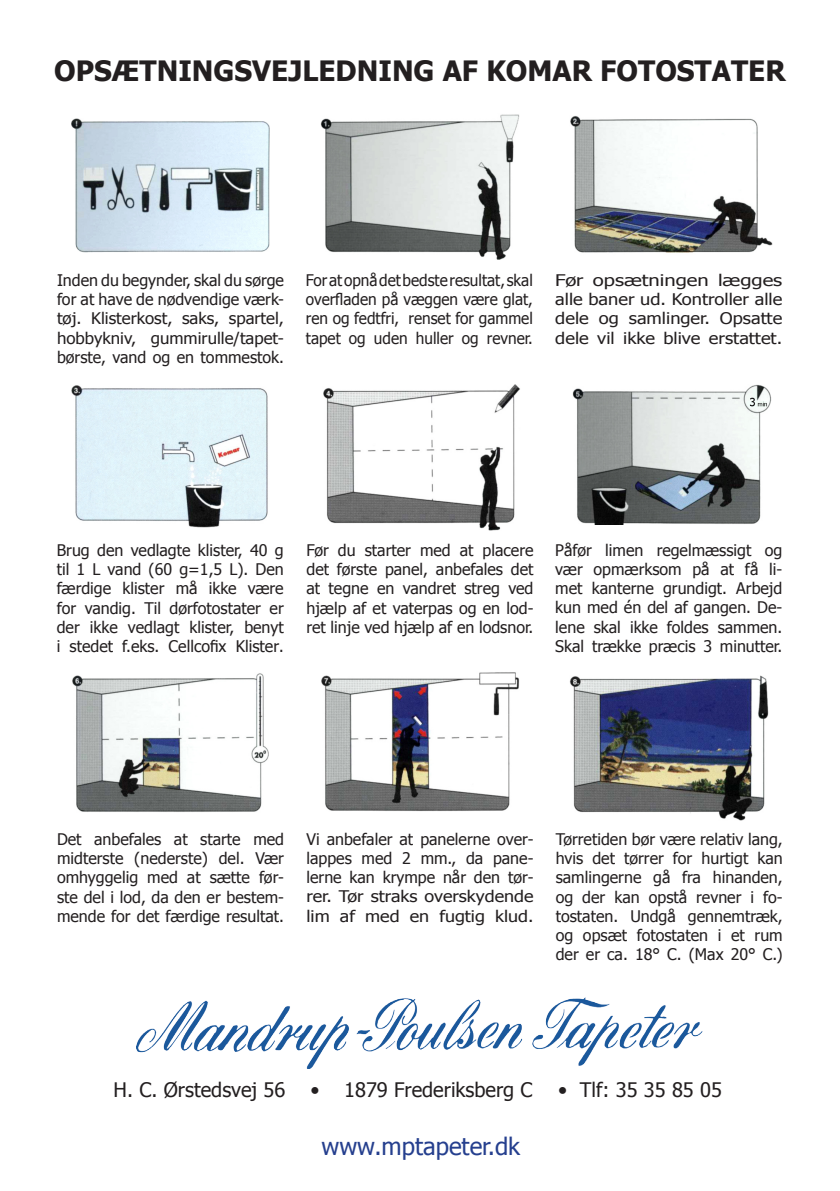
<style>
.page{position:relative;width:840px;height:1191px;background:#fff}
.page>*{position:absolute;margin:0;border:0;box-sizing:border-box;transform-origin:0 0}
.t1{font:700 28px "Tahoma";color:#231f20}
.t2{font:24px "Tahoma";color:#253f8e}
.t3{font:20px "Tahoma";color:#231f20}
.t4{font:16px/19.2px "Tahoma";color:#231f20;text-align:justify}
.t5{font:16px/19.2px "Tahoma";color:#231f20;text-align:justify;scale:.96 1}
.t6{font:16px/19.2px "Tahoma";color:#231f20;text-align:justify;scale:1.26 1}
</style>
<div class="page">
<img style="left:71px;top:118px;width:199px;height:135px">
<img style="left:320px;top:114px;width:199px;height:145px">
<img style="left:570px;top:116px;width:201px;height:137px">
<img style="left:71px;top:385px;width:197px;height:143px">
<img style="left:323px;top:385px;width:197px;height:146px">
<img style="left:572px;top:385px;width:198px;height:139px">
<img style="left:72px;top:673px;width:197px;height:139px">
<img style="left:321px;top:672px;width:198px;height:139px">
<img style="left:569px;top:675px;width:199px;height:145px">
<img style="left:136px;top:997px;width:567px;height:71px">
<p class="t1" style="left:54px;top:52px;width:732px">OPSÆTNINGSVEJLEDNING AF KOMAR FOTOSTATER</p>
<p class="t4" style="left:57px;top:270px;width:228px">Inden du begynder, skal du sørge for at have de nødvendige værk&shy;tøj. Klisterkost, saks, spartel, hobbykniv, gummirulle/tapet&shy;børste, vand og en tommestok.</p>
<p class="t5" style="left:306px;top:270px;width:238px">For at opnå det bedste resultat, skal overfladen på væggen være glat, ren og fedtfri, renset for gammel tapet og uden huller og revner.</p>
<p class="t6" style="left:555px;top:270px;width:181px">Før opsætningen lægges alle baner ud. Kontroller alle dele og samlinger. Opsatte dele vil ikke blive erstattet.</p>
<p class="t4" style="left:57px;top:540px;width:228px">Brug den vedlagte klister, 40 g til 1 L vand (60 g=1,5 L). Den færdige klister må ikke være for vandig. Til dørfotostater er der ikke vedlagt klister, benyt i stedet f.eks. Cellcofix Klister.</p>
<p class="t4" style="left:555px;top:539px;width:228px">Påfør limen regelmæssigt og vær opmærksom på at få li&shy;met kanterne grundigt. Arbejd kun med én del af gangen. De&shy;lene skal ikke foldes sammen.<br>Skal trække præcis 3 minutter.</p>
<p class="t4" style="left:306px;top:540px;width:228px">Før du starter med at placere det første panel, anbefales det at tegne en vandret streg ved hjælp af et vaterpas og en lod&shy;ret linje ved hjælp af en lodsnor.</p>
<p class="t4" style="left:57px;top:828px;width:228px">Det anbefales at starte med midterste (nederste) del. Vær omhyggelig med at sætte før&shy;ste del i lod, da den er bestem&shy;mende for det færdige resultat.</p>
<p class="t4" style="left:306px;top:828px;width:228px">Vi anbefaler at panelerne over&shy;lappes med 2 mm., da pane&shy;lerne kan krympe når den tør&shy;rer. Tør straks overskydende lim af med en fugtig klud.</p>
<p class="t4" style="left:555px;top:828px;width:228px">Tørretiden bør være relativ lang, hvis det tørrer for hurtigt kan samlingerne gå fra hinanden, og der kan opstå revner i fo&shy;tostaten. Undgå gennemtræk, og opsæt fotostaten i et rum der er ca. 18° C. (Max 20° C.)</p>
<p class="t3" style="left:113px;top:1076px;width:173px">H. C. Ørstedsvej 56</p>
<p class="t3" style="left:310px;top:1076px;width:223px">• 1879 Frederiksberg C</p>
<p class="t3" style="left:558px;top:1076px;width:165px">• Tlf: 35 35 85 05</p>
<p class="t2" style="left:321px;top:1129px;width:200px">www.mptapeter.dk</p>
</div>
